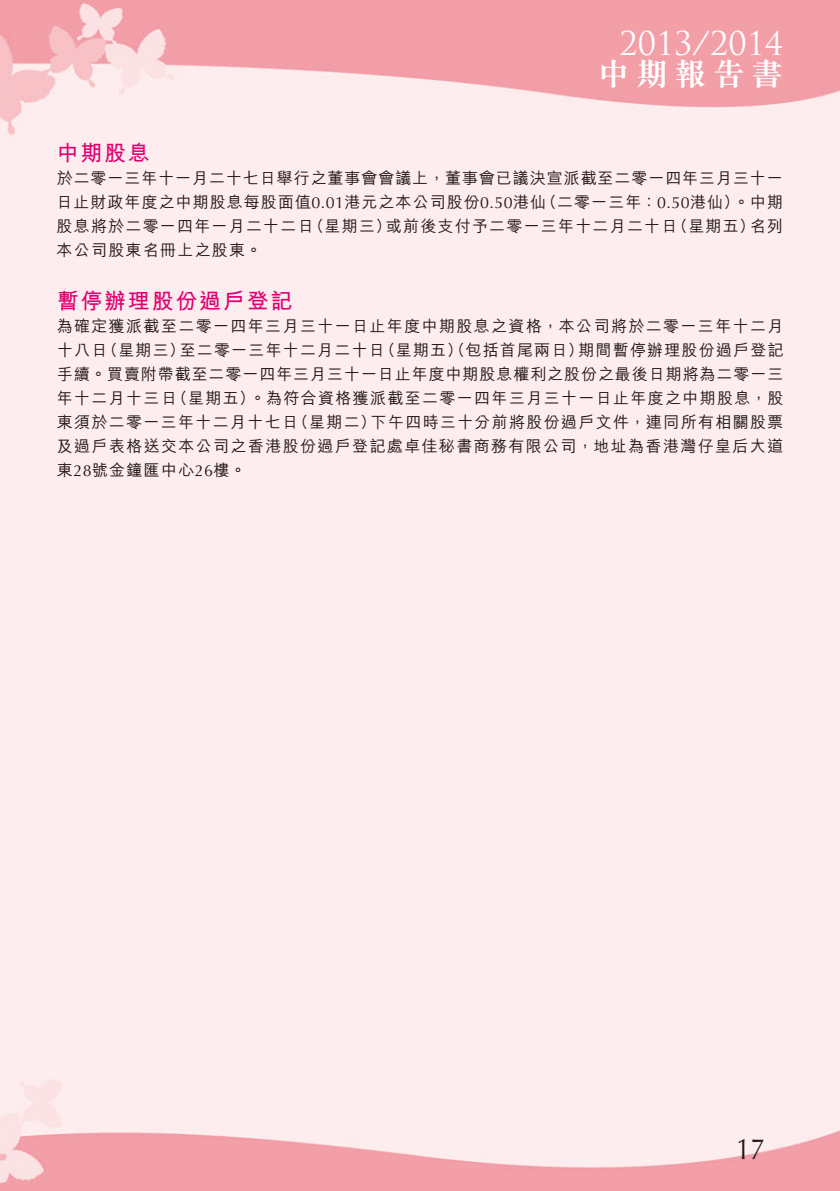
<style>
.page{position:relative;width:840px;height:1191px;background:#fff}
.page>*{position:absolute;margin:0;border:0;box-sizing:border-box;transform-origin:0 0}
.t1{font:32px "Trajan Pro";color:#fff}
.t2{font:700 32px "M Sung HK";letter-spacing:.2em;color:#fff}
.t3{font:29.2px "Optima LT Std";color:#231916;scale:.88 1}
.t4{font:700 22px "M Hei HK";letter-spacing:.08em;color:#e00071}
.t5{font:500 16px/24px "M Hei HK";letter-spacing:.08em;color:#231916;text-align:justify}
.s1{font-family:"Optima LT Std";font-weight:400}
</style>
<div class="page">
<h1 class="t1" style="left:619px;top:23px;width:165px">2013/2014</h1>
<h1 class="t2" style="left:597px;top:51px;width:187px">中期報告書</h1>
<p class="t4" style="left:57px;top:137px;width:95px">中期股息</p>
<p class="t5" style="left:56px;top:165px;width:727px">於二零一三年十一月二十七日舉行之董事會會議上，董事會已議決宣派截至二零一四年三月三十一日止財政年度之中期股息每股面值<span class="s1">0.01</span>港元之本公司股份<span class="s1">0.50</span>港仙（二零一三年：<span class="s1">0.50</span>港仙）。中期股息將於二零一四年一月二十二日（星期三）或前後支付予二零一三年十二月二十日（星期五）名列本公司股東名冊上之股東。</p>
<p class="t4" style="left:57px;top:285px;width:237px">暫停辦理股份過戶登記</p>
<p class="t5" style="left:57px;top:313px;width:728px">為確定獲派截至二零一四年三月三十一日止年度中期股息之資格，本公司將於二零一三年十二月十八日（星期三）至二零一三年十二月二十日（星期五）（包括首尾兩日）期間暫停辦理股份過戶登記手續。買賣附帶截至二零一四年三月三十一日止年度中期股息權利之股份之最後日期將為二零一三年十二月十三日（星期五）。為符合資格獲派截至二零一四年三月三十一日止年度之中期股息，股東須於二零一三年十二月十七日（星期二）下午四時三十分前將股份過戶文件，連同所有相關股票及過戶表格送交本公司之香港股份過戶登記處卓佳秘書商務有限公司，地址為香港灣仔皇后大道東<span class="s1">28</span>號金鐘匯中心<span class="s1">26</span>樓。</p>
<p class="t3" style="left:735px;top:1132px;width:34px">17</p>
</div>
